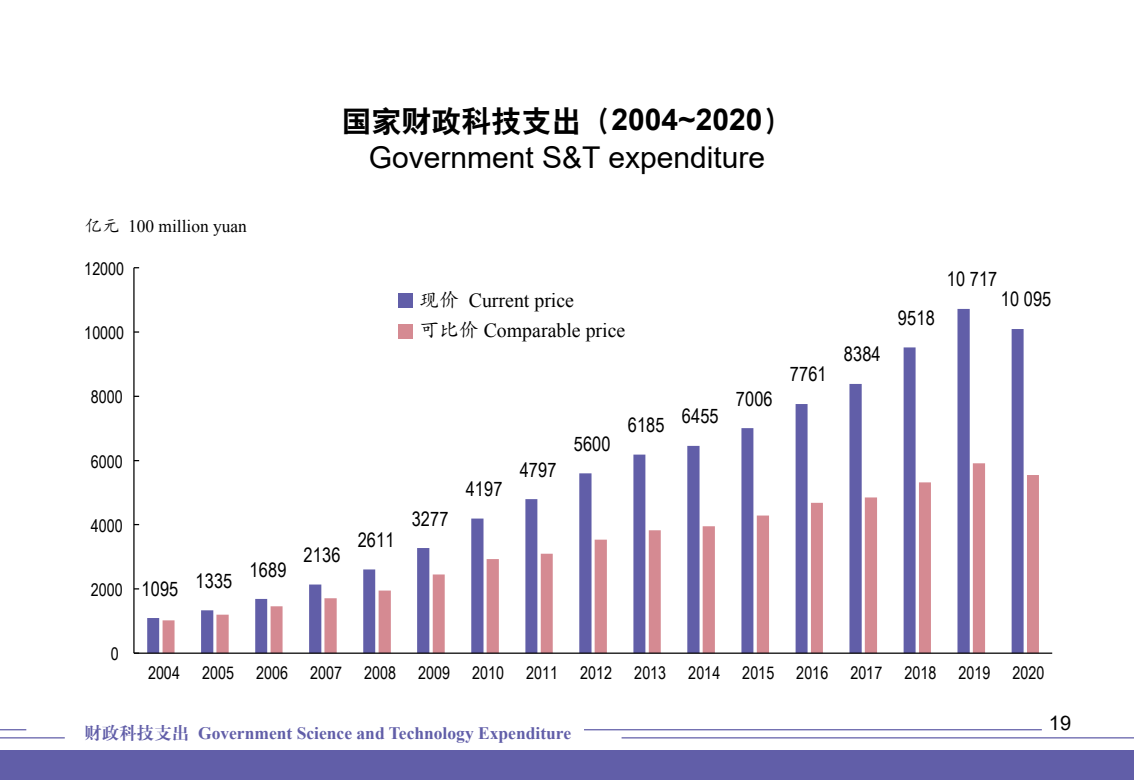
<style>
.page{position:relative;width:1134px;height:780px;background:#fff}
.page>*{position:absolute;margin:0;border:0;box-sizing:border-box;transform-origin:0 0}
.t1{font:30px "Arial";color:#000}
.t2{font:30px "H Yb 2 gj";color:#000}
.t3{font:20px "Arial Narrow";letter-spacing:.005em;color:#000}
.t4{font:20px/30px "Times New Roman";color:#000}
.t5{font:20px "Arial";color:#000}
.t6{font:17.5px "Arial Narrow";letter-spacing:.005em;color:#000}
.t7{font:700 17.5px "Times New Roman";color:#615ea8}
.t8{font:17.5px "Times New Roman";color:#000}
.t9{font:17.5px "H Ya 4 gj";color:#615ea8}
.s1{font-family:"Kai Ti"}
.s2{font-family:"Arial";font-weight:700}
</style>
<div class="page">
<div style="left:0;top:750px;width:1134px;height:30px;background:#615ea8"></div>
<svg style="left:0;top:729px;width:26px;height:1px"></svg>
<hr style="left:0;top:737px;width:65px;height:1px;background:#615ea8">
<hr style="left:584px;top:729px;width:458px;height:1px;background:#615ea8">
<hr style="left:621px;top:737px;width:513px;height:1px;background:#615ea8">
<svg style="left:147px;top:309px;width:876px;height:343px"></svg>
<svg style="left:163px;top:463px;width:876px;height:189px"></svg>
<div style="left:399px;top:293px;width:14px;height:15px;background:#615ea8"></div>
<div style="left:399px;top:325px;width:14px;height:14px;background:#d58a92"></div>
<hr style="left:133px;top:268px;width:2px;height:385px;background:#000">
<hr style="left:134px;top:652px;width:918px;height:1px;background:#000">
<p class="t8" style="left:85px;top:214px;width:164px"><span class="s1">亿元</span> 100 million yuan</p>
<p class="t6" style="left:84px;top:256px;width:41px">12000</p>
<p class="t6" style="left:84px;top:320px;width:41px">10000</p>
<p class="t6" style="left:91px;top:384px;width:34px">8000</p>
<p class="t6" style="left:91px;top:448px;width:34px">6000</p>
<p class="t6" style="left:91px;top:513px;width:34px">4000</p>
<p class="t6" style="left:91px;top:577px;width:34px">2000</p>
<p class="t3" style="left:142px;top:570px;width:92px">1095 1335</p>
<p class="t3" style="left:250px;top:554px;width:38px">1689</p>
<h1 class="t2" style="left:341px;top:106px;width:452px">国家财政科技支出（<span class="s2">2004~2020</span>）</h1>
<h1 class="t1" style="left:369px;top:137px;width:398px">Government S&amp;T expenditure</h1>
<p class="t3" style="left:304px;top:540px;width:38px">2136</p>
<p class="t3" style="left:358px;top:525px;width:38px">2611</p>
<p class="t4" style="left:419px;top:285px;width:208px"><span class="s1">现价</span> Current price<br><span class="s1">可比价</span> Comparable price</p>
<p class="t3" style="left:412px;top:503px;width:38px">3277</p>
<p class="t3" style="left:466px;top:474px;width:38px">4197</p>
<p class="t3" style="left:520px;top:455px;width:38px">4797</p>
<p class="t3" style="left:574px;top:429px;width:38px">5600</p>
<p class="t3" style="left:628px;top:406px;width:92px">6185 6455</p>
<p class="t3" style="left:736px;top:384px;width:38px">7006</p>
<p class="t3" style="left:790px;top:360px;width:38px">7761</p>
<p class="t6" style="left:111px;top:641px;width:9px">0</p>
<p class="t3" style="left:844px;top:340px;width:38px">8384</p>
<p class="t3" style="left:898px;top:303px;width:38px">9518</p>
<p class="t3" style="left:947px;top:265px;width:52px">10 717</p>
<p class="t3" style="left:1001px;top:285px;width:52px">10 095</p>
<p class="t6" style="left:148px;top:659px;width:34px">2004</p>
<p class="t6" style="left:202px;top:659px;width:34px">2005</p>
<p class="t6" style="left:256px;top:659px;width:34px">2006</p>
<p class="t6" style="left:310px;top:659px;width:34px">2007</p>
<p class="t6" style="left:364px;top:659px;width:34px">2008</p>
<p class="t6" style="left:418px;top:659px;width:34px">2009</p>
<p class="t6" style="left:472px;top:659px;width:34px">2010</p>
<p class="t6" style="left:526px;top:659px;width:34px">2011</p>
<p class="t6" style="left:580px;top:659px;width:34px">2012</p>
<p class="t6" style="left:634px;top:659px;width:34px">2013</p>
<p class="t6" style="left:688px;top:659px;width:34px">2014</p>
<p class="t6" style="left:742px;top:659px;width:34px">2015</p>
<p class="t6" style="left:796px;top:659px;width:34px">2016</p>
<p class="t6" style="left:850px;top:659px;width:34px">2017</p>
<p class="t6" style="left:904px;top:659px;width:34px">2018</p>
<p class="t6" style="left:958px;top:659px;width:34px">2019</p>
<p class="t6" style="left:1012px;top:659px;width:34px">2020</p>
<p class="t9" style="left:84px;top:724px;width:106px">财政科技支出</p>
<p class="t7" style="left:198px;top:720px;width:375px">Government Science and Technology Expenditure</p>
<p class="t5" style="left:1049px;top:709px;width:24px">19</p>
</div>
